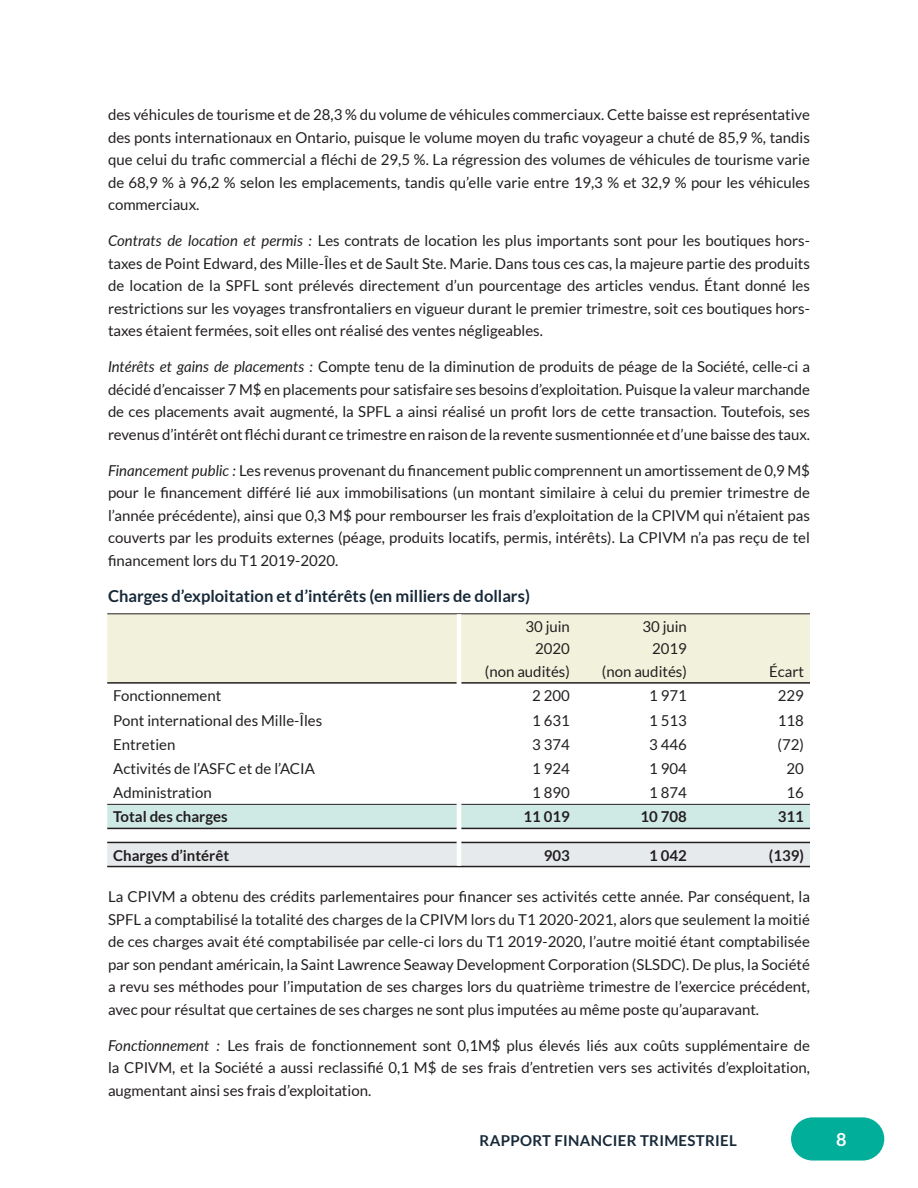
<style>
.page{position:relative;width:918px;height:1188px;background:#fff}
.page>*{position:absolute;margin:0;border:0;box-sizing:border-box;transform-origin:0 0}
.t1{font:700 18px "Lato";color:#fff}
.H4_Black_Bold{font:700 16.5px "Lato";color:#172938}
.Body_Copy{font:15px/22.5px "Lato";color:#231f20;text-align:justify}
.Body_Copy-2{font:700 15px "Lato";color:#231f20}
.right_aligned_table{font:15px "Lato";color:#231f20}
.t2{font:700 15px "Lato";letter-spacing:.02em;color:#172938}
.s1{font-style:italic}
</style>
<div class="page">
<div style="left:791px;top:1117px;width:93px;height:44px;background:#00ae9a;border-radius:22px"></div>
<hr style="left:0;top:0;width:1px;height:149px;background:#00ae9a">
<div style="left:107px;top:614px;width:703px;height:68px;background:#f2f1dc"></div>
<svg style="left:107px;top:803px;width:703px;height:39px"></svg>
<div style="left:107px;top:805px;width:703px;height:23px;background:#cfeae5"></div>
<svg style="left:107px;top:843px;width:703px;height:23px;background:#e2e6e8"></svg>
<hr style="left:107px;top:682px;width:350px;height:2px;background:#231f20">
<hr style="left:461px;top:682px;width:115px;height:2px;background:#231f20">
<hr style="left:576px;top:682px;width:117px;height:2px;background:#231f20">
<hr style="left:693px;top:682px;width:117px;height:2px;background:#231f20">
<hr style="left:107px;top:613px;width:352px;height:1px;background:#231f20">
<hr style="left:459px;top:613px;width:117px;height:1px;background:#231f20">
<hr style="left:576px;top:613px;width:117px;height:1px;background:#231f20">
<hr style="left:693px;top:613px;width:117px;height:1px;background:#231f20">
<hr style="left:107px;top:828px;width:350px;height:1px;background:#231f20">
<hr style="left:461px;top:828px;width:115px;height:1px;background:#231f20">
<hr style="left:576px;top:828px;width:117px;height:1px;background:#231f20">
<hr style="left:693px;top:828px;width:117px;height:1px;background:#231f20">
<hr style="left:107px;top:842px;width:350px;height:1px;background:#231f20">
<hr style="left:461px;top:842px;width:115px;height:1px;background:#231f20">
<hr style="left:576px;top:842px;width:117px;height:1px;background:#231f20">
<hr style="left:693px;top:842px;width:117px;height:1px;background:#231f20">
<hr style="left:107px;top:866px;width:352px;height:1px;background:#231f20">
<hr style="left:459px;top:866px;width:117px;height:1px;background:#231f20">
<hr style="left:576px;top:866px;width:117px;height:1px;background:#231f20">
<hr style="left:693px;top:866px;width:117px;height:1px;background:#231f20">
<hr style="left:107px;top:804px;width:350px;height:1px;background:#231f20">
<hr style="left:461px;top:804px;width:115px;height:1px;background:#231f20">
<hr style="left:576px;top:804px;width:117px;height:1px;background:#231f20">
<hr style="left:693px;top:804px;width:117px;height:1px;background:#231f20">
<hr style="left:457px;top:614px;width:4px;height:69px;background:#fff">
<hr style="left:457px;top:780px;width:4px;height:24px;background:#fff">
<hr style="left:457px;top:804px;width:4px;height:24px;background:#fff">
<hr style="left:457px;top:828px;width:4px;height:14px;background:#fff">
<hr style="left:457px;top:842px;width:4px;height:24px;background:#fff">
<p class="Body_Copy" style="left:108px;top:103px;width:704px">des véhicules de tourisme et de 28,3 % du volume de véhicules commerciaux. Cette baisse est représentative des ponts internationaux en Ontario, puisque le volume moyen du trafic voyageur a chuté de 85,9 %, tandis que celui du trafic commercial a fléchi de 29,5 %. La régression des volumes de véhicules de tourisme varie de 68,9 % à 96,2 % selon les emplacements, tandis qu’elle varie entre 19,3 % et 32,9 % pour les véhicules commerciaux.</p>
<p class="Body_Copy" style="left:108px;top:229px;width:704px"><span class="s1">Contrats de location et permis :</span> Les contrats de location les plus importants sont pour les boutiques hors&shy;taxes de Point Edward, des Mille-Îles et de Sault Ste. Marie. Dans tous ces cas, la majeure partie des produits de location de la SPFL sont prélevés directement d’un pourcentage des articles vendus. Étant donné les restrictions sur les voyages transfrontaliers en vigueur durant le premier trimestre, soit ces boutiques hors&shy;taxes étaient fermées, soit elles ont réalisé des ventes négligeables.</p>
<p class="Body_Copy" style="left:108px;top:355px;width:704px"><span class="s1">Intérêts et gains de placements :</span> Compte tenu de la diminution de produits de péage de la Société, celle-ci a décidé d’encaisser 7 M$ en placements pour satisfaire ses besoins d’exploitation. Puisque la valeur marchande de ces placements avait augmenté, la SPFL a ainsi réalisé un profit lors de cette transaction. Toutefois, ses revenus d’intérêt ont fléchi durant ce trimestre en raison de la revente susmentionnée et d’une baisse des taux.</p>
<p class="Body_Copy" style="left:108px;top:459px;width:704px"><span class="s1">Financement public :</span> Les revenus provenant du financement public comprennent un amortissement de 0,9 M$ pour le financement différé lié aux immobilisations (un montant similaire à celui du premier trimestre de l’année précédente), ainsi que 0,3 M$ pour rembourser les frais d’exploitation de la CPIVM qui n’étaient pas couverts par les produits externes (péage, produits locatifs, permis, intérêts). La CPIVM n’a pas reçu de tel financement lors du T1 2019-2020.</p>
<p class="H4_Black_Bold" style="left:108px;top:586px;width:423px">Charges d’exploitation et d’intérêts (en milliers de dollars)</p>
<p class="right_aligned_table" style="left:525px;top:618px;width:46px">30 juin</p>
<p class="right_aligned_table" style="left:535px;top:641px;width:36px">2020</p>
<p class="right_aligned_table" style="left:485px;top:663px;width:87px">(non audités)</p>
<p class="right_aligned_table" style="left:642px;top:618px;width:46px">30 juin</p>
<p class="right_aligned_table" style="left:652px;top:641px;width:36px">2019</p>
<p class="right_aligned_table" style="left:602px;top:663px;width:87px">(non audités)</p>
<p class="right_aligned_table" style="left:769px;top:663px;width:36px">Écart</p>
<p class="Body_Copy" style="left:113px;top:684px;width:110px">Fonctionnement</p>
<p class="Body_Copy" style="left:532px;top:684px;width:39px">2 200</p>
<p class="Body_Copy" style="left:649px;top:684px;width:39px">1 971</p>
<p class="Body_Copy" style="left:778px;top:684px;width:28px">229</p>
<p class="Body_Copy" style="left:113px;top:709px;width:211px">Pont international des Mille-Îles</p>
<p class="Body_Copy" style="left:532px;top:709px;width:39px">1 631</p>
<p class="Body_Copy" style="left:649px;top:709px;width:39px">1 513</p>
<p class="Body_Copy" style="left:778px;top:709px;width:28px">118</p>
<p class="Body_Copy" style="left:113px;top:733px;width:64px">Entretien</p>
<p class="Body_Copy" style="left:532px;top:733px;width:39px">3 374</p>
<p class="Body_Copy" style="left:649px;top:733px;width:39px">3 446</p>
<p class="Body_Copy" style="left:778px;top:733px;width:28px">(72)</p>
<p class="Body_Copy" style="left:113px;top:757px;width:203px">Activités de l’ASFC et de l’ACIA</p>
<p class="Body_Copy" style="left:532px;top:757px;width:39px">1 924</p>
<p class="Body_Copy" style="left:649px;top:757px;width:39px">1 904</p>
<p class="Body_Copy" style="left:787px;top:757px;width:19px">20</p>
<p class="Body_Copy" style="left:113px;top:782px;width:100px">Administration</p>
<p class="Body_Copy" style="left:532px;top:782px;width:39px">1 890</p>
<p class="Body_Copy" style="left:649px;top:782px;width:39px">1 874</p>
<p class="Body_Copy" style="left:787px;top:782px;width:19px">16</p>
<p class="Body_Copy-2" style="left:113px;top:808px;width:116px">Total des charges</p>
<p class="Body_Copy-2" style="left:524px;top:808px;width:48px">11 019</p>
<p class="Body_Copy-2" style="left:641px;top:808px;width:48px">10 708</p>
<p class="Body_Copy-2" style="left:778px;top:808px;width:28px">311</p>
<p class="Body_Copy-2" style="left:113px;top:846px;width:118px">Charges d’intérêt</p>
<p class="Body_Copy-2" style="left:544px;top:846px;width:28px">903</p>
<p class="Body_Copy-2" style="left:649px;top:846px;width:39px">1 042</p>
<p class="Body_Copy-2" style="left:769px;top:846px;width:37px">(139)</p>
<p class="Body_Copy" style="left:108px;top:886px;width:704px">La CPIVM a obtenu des crédits parlementaires pour financer ses activités cette année. Par conséquent, la SPFL a comptabilisé la totalité des charges de la CPIVM lors du T1 2020-2021, alors que seulement la moitié de ces charges avait été comptabilisée par celle-ci lors du T1 2019-2020, l’autre moitié étant comptabilisée par son pendant américain, la Saint Lawrence Seaway Development Corporation (SLSDC). De plus, la Société a revu ses méthodes pour l’imputation de ses charges lors du quatrième trimestre de l’exercice précédent, avec pour résultat que certaines de ses charges ne sont plus imputées au même poste qu’auparavant.</p>
<p class="Body_Copy" style="left:108px;top:1034px;width:704px"><span class="s1">Fonctionnement :</span> Les frais de fonctionnement sont 0,1M$ plus élevés liés aux coûts supplémentaire de la CPIVM, et la Société a aussi reclassifié 0,1 M$ de ses frais d’entretien vers ses activités d’exploitation, augmentant ainsi ses frais d’exploitation.</p>
<p class="t2" style="left:480px;top:1132px;width:259px">RAPPORT FINANCIER TRIMESTRIEL</p>
<p class="t1" style="left:836px;top:1129px;width:12px">8</p>
</div>
